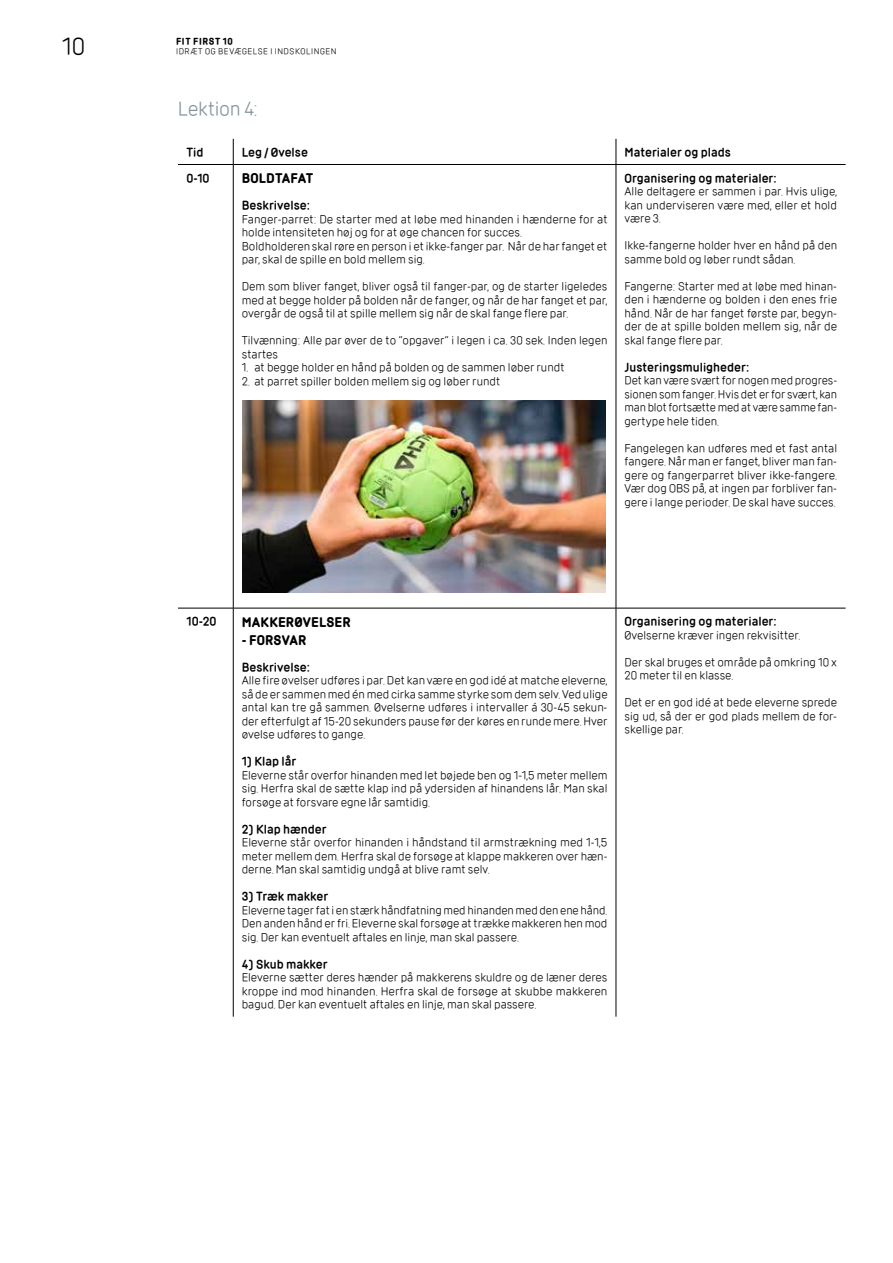
<style>
.page{position:relative;width:893px;height:1263px;background:#fff}
.page>*{position:absolute;margin:0;border:0;box-sizing:border-box;transform-origin:0 0}
.t1{font:24px "DIF";color:#000}
.t2{font:19.5px "DIF";letter-spacing:-.015em;color:#83929b}
.t3{font:700 12px "DIF";letter-spacing:.015em;color:#000}
.t4{font:11.55px/13.5px "DIF";color:#000;text-align:justify}
.t5{font:600 11.55px "DIF";color:#000}
.t6{font:8.4px "DIF";letter-spacing:.065em;color:#000}
.t7{font:700 8.4px "DIF";letter-spacing:.07em;color:#000}
</style>
<div class="page">
<svg style="left:233px;top:139px;width:1px;height:25px"></svg>
<svg style="left:616px;top:139px;width:1px;height:25px"></svg>
<hr style="left:178px;top:164px;width:55px;height:1px;background:#000">
<hr style="left:233px;top:164px;width:383px;height:1px;background:#000">
<hr style="left:233px;top:165px;width:1px;height:443px;background:#000">
<hr style="left:616px;top:164px;width:230px;height:1px;background:#000">
<hr style="left:616px;top:165px;width:1px;height:443px;background:#000">
<hr style="left:178px;top:608px;width:55px;height:1px;background:#000">
<hr style="left:233px;top:608px;width:383px;height:1px;background:#000">
<hr style="left:233px;top:608px;width:1px;height:409px;background:#000">
<hr style="left:616px;top:608px;width:230px;height:1px;background:#000">
<hr style="left:616px;top:608px;width:1px;height:409px;background:#000">
<img style="left:242px;top:401px;width:364px;height:192px">
<h1 class="t1" style="left:62px;top:32px;width:25px">10</h1>
<p class="t6" style="left:176px;top:47px;width:162px">IDRÆT OG BEVÆGELSE I INDSKOLINGEN</p>
<p class="t7" style="left:176px;top:36px;width:58px">FIT FIRST 10</p>
<h2 class="t2" style="left:178px;top:97px;width:81px">Lektion 4:</h2>
<p class="t5" style="left:186px;top:145px;width:19px">Tid</p>
<p class="t5" style="left:242px;top:145px;width:68px">Leg / Øvelse</p>
<p class="t5" style="left:624px;top:145px;width:108px">Materialer og plads</p>
<p class="t5" style="left:186px;top:171px;width:25px">0-10</p>
<p class="t3" style="left:242px;top:170px;width:73px">BOLDTAFAT</p>
<p class="t5" style="left:242px;top:198px;width:70px">Beskrivelse:</p>
<p class="t4" style="left:242px;top:212px;width:367px;text-align:left">Fanger-parret: De starter med at løbe med hinanden i hænderne for at holde intensiteten høj og for at øge chancen for succes.<br>Boldholderen skal røre en person i et ikke-fanger par. Når de har fanget et par, skal de spille en bold mellem sig.</p>
<p class="t4" style="left:242px;top:279px;width:367px">Dem som bliver fanget, bliver også til fanger-par, og de starter ligeledes med at begge holder på bolden når de fanger, og når de har fanget et par, overgår de også til at spille mellem sig når de skal fange flere par.</p>
<p class="t4" style="left:242px;top:333px;width:367px">Tilvænning: Alle par øver de to ”opgaver” i legen i ca. 30 sek. Inden legen startes</p>
<p class="t4" style="left:242px;top:360px;width:324px">1. at begge holder en hånd på bolden og de sammen løber rundt</p>
<p class="t4" style="left:242px;top:374px;width:260px">2. at parret spiller bolden mellem sig og løber rundt</p>
<p class="t5" style="left:624px;top:171px;width:154px">Organisering og materialer:</p>
<p class="t4" style="left:624px;top:185px;width:214px">Alle deltagere er sammen i par. Hvis ulige, kan underviseren være med, eller et hold være 3.</p>
<p class="t4" style="left:624px;top:239px;width:214px">Ikke-fangerne holder hver en hånd på den samme bold og løber rundt sådan.</p>
<p class="t4" style="left:624px;top:279px;width:214px">Fangerne: Starter med at løbe med hinan&shy;den i hænderne og bolden i den enes frie hånd. Når de har fanget første par, begyn&shy;der de at spille bolden mellem sig, når de skal fange flere par.</p>
<p class="t5" style="left:624px;top:360px;width:126px">Justeringsmuligheder:</p>
<p class="t4" style="left:624px;top:374px;width:214px">Det kan være svært for nogen med progres&shy;sionen som fanger. Hvis det er for svært, kan man blot fortsætte med at være samme fan&shy;gertype hele tiden.</p>
<p class="t4" style="left:624px;top:441px;width:214px">Fangelegen kan udføres med et fast antal fangere. Når man er fanget, bliver man fan&shy;gere og fangerparret bliver ikke-fangere.<br>Vær dog OBS på, at ingen par forbliver fan&shy;gere i lange perioder. De skal have succes.</p>
<p class="t5" style="left:186px;top:614px;width:32px">10-20</p>
<p class="t3" style="left:242px;top:614px;width:110px">MAKKERØVELSER</p>
<p class="t3" style="left:242px;top:632px;width:66px">- FORSVAR</p>
<p class="t5" style="left:242px;top:659px;width:70px">Beskrivelse:</p>
<p class="t4" style="left:242px;top:673px;width:367px">Alle fire øvelser udføres i par. Det kan være en god idé at matche eleverne, så de er sammen med én med cirka samme styrke som dem selv. Ved ulige antal kan tre gå sammen. Øvelserne udføres i intervaller á 30-45 sekun&shy;der efterfulgt af 15-20 sekunders pause før der køres en runde mere. Hver øvelse udføres to gange.</p>
<p class="t5" style="left:242px;top:754px;width:56px">1) Klap lår</p>
<p class="t4" style="left:242px;top:768px;width:367px">Eleverne står overfor hinanden med let bøjede ben og 1-1,5 meter mellem sig. Herfra skal de sætte klap ind på ydersiden af hinandens lår. Man skal forsøge at forsvare egne lår samtidig.</p>
<p class="t5" style="left:242px;top:822px;width:87px">2) Klap hænder</p>
<p class="t4" style="left:242px;top:835px;width:367px">Eleverne står overfor hinanden i håndstand til armstrækning med 1-1,5 meter mellem dem. Herfra skal de forsøge at klappe makkeren over hæn&shy;derne. Man skal samtidig undgå at blive ramt selv.</p>
<p class="t5" style="left:242px;top:889px;width:88px">3) Træk makker</p>
<p class="t4" style="left:242px;top:903px;width:367px">Eleverne tager fat i en stærk håndfatning med hinanden med den ene hånd.<br>Den anden hånd er fri. Eleverne skal forsøge at trække makkeren hen mod sig. Der kan eventuelt aftales en linje, man skal passere.</p>
<p class="t5" style="left:242px;top:956px;width:88px">4) Skub makker</p>
<p class="t4" style="left:242px;top:970px;width:367px">Eleverne sætter deres hænder på makkerens skuldre og de læner deres kroppe ind mod hinanden. Herfra skal de forsøge at skubbe makkeren bagud. Der kan eventuelt aftales en linje, man skal passere.</p>
<p class="t5" style="left:624px;top:614px;width:154px">Organisering og materialer:</p>
<p class="t4" style="left:624px;top:628px;width:177px">Øvelserne kræver ingen rekvisitter.</p>
<p class="t4" style="left:624px;top:655px;width:214px">Der skal bruges et område på omkring 10 x<br>20 meter til en klasse.</p>
<p class="t4" style="left:624px;top:696px;width:214px">Det er en god idé at bede eleverne sprede sig ud, så der er god plads mellem de for&shy;skellige par.</p>
</div>
